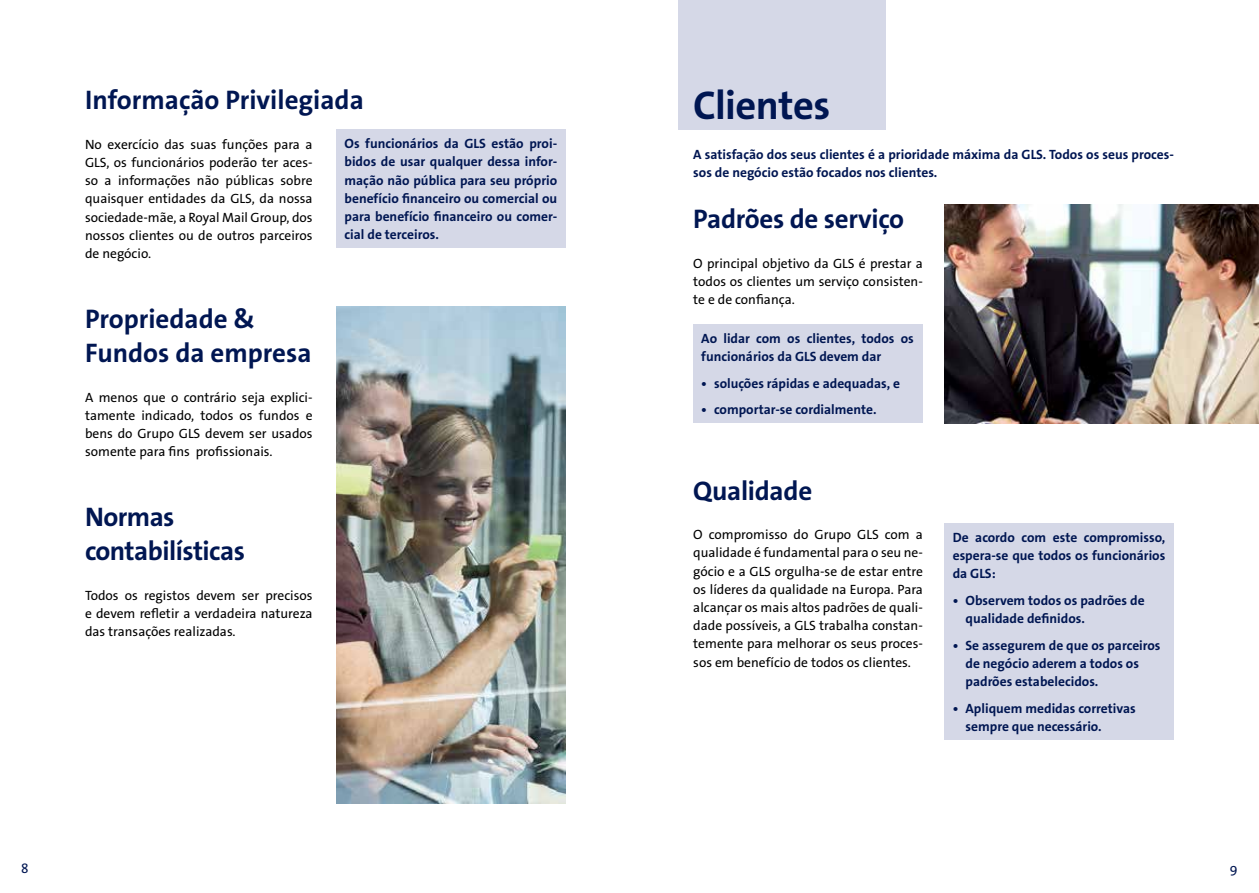
<style>
.page{position:relative;width:1259px;height:893px;background:#fff}
.page>*{position:absolute;margin:0;border:0;box-sizing:border-box;transform-origin:0 0}
.t1{font:700 40.5px "The Sans GLS";letter-spacing:-.015em;color:#001652}
.t2{font:700 27px/33.8px "The Sans GLS";letter-spacing:-.01em;color:#001652}
.t3{font:13.5px/18.3px "The Sans GLS";color:#000;text-align:justify}
.t4{font:700 13.5px/18.3px "The Sans GLS";color:#001652}
.t5{font:13.5px "The Sans GLS";color:#001652}
</style>
<div class="page">
<div style="left:336px;top:130px;width:230px;height:118px;background:#d5d8e7"></div>
<div style="left:678px;top:0;width:207px;height:129px;background:#d5d8e7"></div>
<img style="left:336px;top:306px;width:230px;height:498px">
<img style="left:944px;top:204px;width:315px;height:220px">
<div style="left:693px;top:324px;width:229px;height:99px;background:#d5d8e7"></div>
<div style="left:944px;top:523px;width:230px;height:217px;background:#d5d8e7"></div>
<h2 class="t2" style="left:85px;top:83px;width:280px">Informação Privilegiada</h2>
<p class="t3" style="left:85px;top:135px;width:229px">No exercício das suas funções para a GLS, os funcionários poderão ter aces&shy;so a informações não públicas sobre quaisquer entidades da GLS, da nossa sociedade-mãe, a Royal Mail Group, dos nossos clientes ou de outros parceiros de negócio.</p>
<p class="t4" style="left:344px;top:135px;width:214px;text-align:justify">Os funcionários da GLS estão proi&shy;bidos de usar qualquer dessa infor&shy;mação não pública para seu próprio benefício financeiro ou comercial ou para benefício financeiro ou comer&shy;cial de terceiros.</p>
<h2 class="t2" style="left:85px;top:303px;width:228px">Propriedade &amp;<br>Fundos da empresa</h2>
<p class="t3" style="left:85px;top:388px;width:229px">A menos que o contrário seja explici&shy;tamente indicado, todos os fundos e bens do Grupo GLS devem ser usados somente para fins profissionais.</p>
<h2 class="t2" style="left:85px;top:501px;width:162px">Normas contabilísticas</h2>
<p class="t3" style="left:85px;top:586px;width:229px">Todos os registos devem ser precisos e devem refletir a verdadeira natureza das transações realizadas.</p>
<h1 class="t1" style="left:693px;top:80px;width:139px">Clientes</h1>
<p class="t4" style="left:693px;top:145px;width:482px">A satisfação dos seus clientes é a prioridade máxima da GLS. Todos os seus proces&shy;sos de negócio estão focados nos clientes.</p>
<h2 class="t2" style="left:693px;top:203px;width:212px">Padrões de serviço</h2>
<p class="t3" style="left:693px;top:254px;width:231px">O principal objetivo da GLS é prestar a todos os clientes um serviço consisten&shy;te e de confiança.</p>
<p class="t4" style="left:701px;top:329px;width:214px">Ao lidar com os clientes, todos os funcionários da GLS devem dar</p>
<p class="t4" style="left:701px;top:374px;width:200px">• soluções rápidas e adequadas, e</p>
<p class="t4" style="left:701px;top:401px;width:177px">• comportar-se cordialmente.</p>
<h2 class="t2" style="left:693px;top:474px;width:120px">Qualidade</h2>
<p class="t3" style="left:693px;top:525px;width:231px">O compromisso do Grupo GLS com a qualidade é fundamental para o seu ne&shy;gócio e a GLS orgulha-se de estar entre os líderes da qualidade na Europa. Para alcançar os mais altos padrões de quali&shy;dade possíveis, a GLS trabalha constan&shy;temente para melhorar os seus proces&shy;sos em benefício de todos os clientes.</p>
<p class="t4" style="left:952px;top:528px;width:214px;text-align:justify">De acordo com este compromisso, espera-se que todos os funcionários da GLS:</p>
<p class="t4" style="left:965px;top:591px;width:181px;text-indent:-13px">• Observem todos os padrões de qualidade definidos.</p>
<p class="t4" style="left:965px;top:636px;width:197px;text-indent:-13px">• Se assegurem de que os parceiros de negócio aderem a todos os padrões estabelecidos.</p>
<p class="t4" style="left:965px;top:699px;width:172px;text-indent:-13px">• Apliquem medidas corretivas sempre que necessário.</p>
<p class="t5" style="left:21px;top:860px;width:9px">8</p>
<p class="t5" style="left:1229px;top:860px;width:9px">9</p>
</div>
